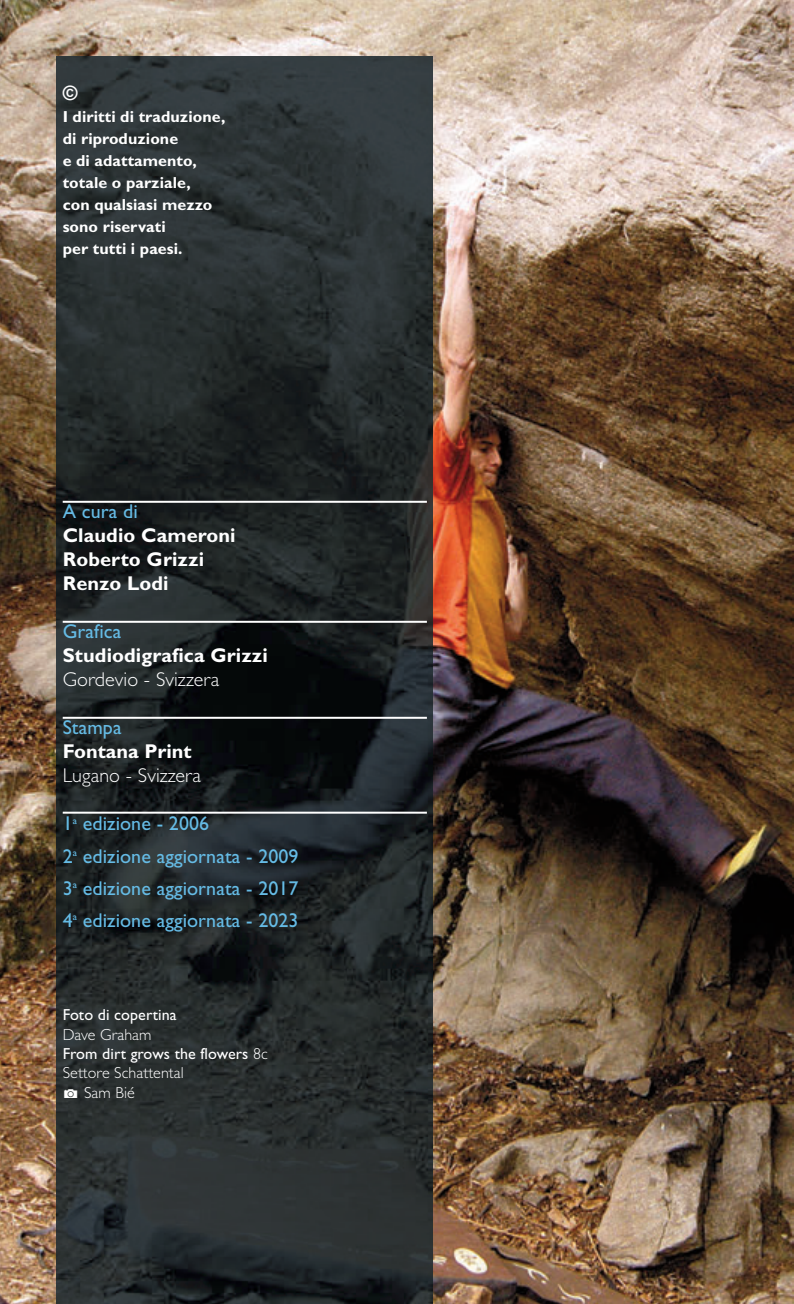
<style>
.page{position:relative;width:794px;height:1304px;background:#fff}
.page>*{position:absolute;margin:0;border:0;box-sizing:border-box;transform-origin:0 0}
.t1{font:20px/32.2px "Gill Sans";letter-spacing:.005em;color:#65bbe5}
.t2{font:700 20px/24px "Gill Sans";letter-spacing:.005em;color:#fff}
.t3{font:300 20px "Gill Sans";letter-spacing:.005em;color:#fff}
.t4{font:700 16px/22px "Gill Sans";letter-spacing:.005em;color:#fff}
.t5{font:300 16px/19.4px "Gill Sans";letter-spacing:.005em;color:#fff}
.t6{font:16px "Gill Sans";letter-spacing:.005em;color:#fff}
.s1{font-weight:400}
.s2{font-family:"Communications P04";font-weight:400}
</style>
<div class="page">
<img style="left:0;top:0;width:794px;height:1304px">
<img style="left:57px;top:57px;width:376px;height:1247px">
<hr style="left:63px;top:501px;width:364px;height:2px;background:#fff">
<hr style="left:63px;top:621px;width:364px;height:2px;background:#fff">
<hr style="left:63px;top:717px;width:364px;height:2px;background:#fff">
<hr style="left:63px;top:812px;width:364px;height:2px;background:#fff">
<p class="t2" style="left:63px;top:83px;width:16px">©</p>
<p class="t4" style="left:63px;top:107px;width:164px">I diritti di traduzione, di riproduzione<br>e di adattamento, totale o parziale,<br>con qualsiasi mezzo sono riservati<br>per tutti i paesi.</p>
<p class="t1" style="left:63px;top:497px;width:77px">A cura di</p>
<p class="t2" style="left:63px;top:525px;width:174px">Claudio Cameroni<br>Roberto Grizzi<br>Renzo Lodi</p>
<p class="t1" style="left:63px;top:617px;width:60px">Grafica</p>
<p class="t2" style="left:63px;top:645px;width:207px">Studiodigrafica Grizzi</p>
<p class="t3" style="left:63px;top:672px;width:158px">Gordevio - Svizzera</p>
<p class="t1" style="left:63px;top:713px;width:60px">Stampa</p>
<p class="t2" style="left:63px;top:741px;width:130px">Fontana Print</p>
<p class="t3" style="left:63px;top:768px;width:140px">Lugano - Svizzera</p>
<p class="t1" style="left:63px;top:809px;width:237px">1<sup>a</sup> edizione - 2006<br>2<sup>a</sup> edizione aggiornata - 2009<br>3<sup>a</sup> edizione aggiornata - 2017<br>4<sup>a</sup> edizione aggiornata - 2023</p>
<p class="t6" style="left:63px;top:1009px;width:115px">Foto di copertina</p>
<p class="t5" style="left:63px;top:1026px;width:207px">Dave Graham<br><span class="s1">From dirt grows the flowers</span> 8c<br>Settore Schattental<br><span class="s2">1</span> Sam Bié</p>
</div>
